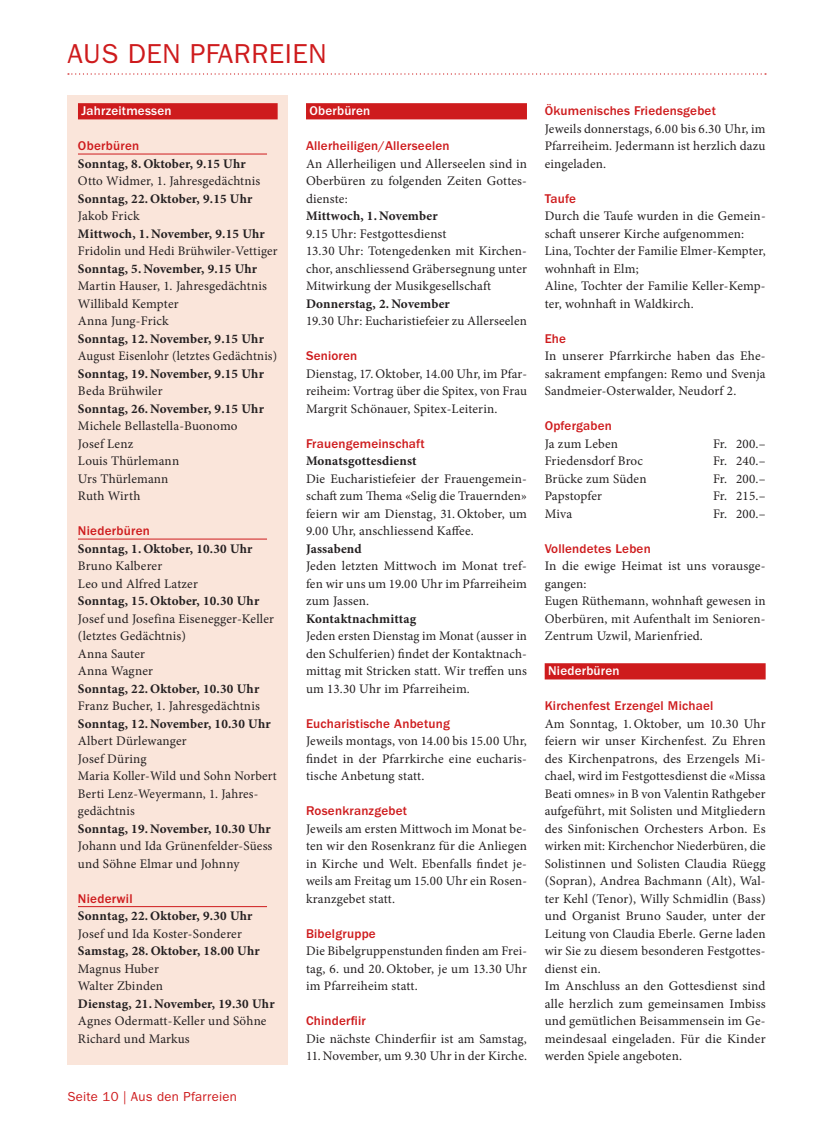
<style>
.page{position:relative;width:833px;height:1134px;background:#fff}
.page>*{position:absolute;margin:0;border:0;box-sizing:border-box;transform-origin:0 0}
.t1{font:27.5px "ITC Franklin Gothic Std";letter-spacing:.02em;color:#ce1b1d}
.t2{font:13.12px/17.5px "Minion Pro";letter-spacing:.015em;color:#231f20}
.t3{font:700 13.12px "Minion Pro";letter-spacing:.015em;color:#231f20}
.t4{font:500 13.12px "ITC Franklin Gothic Std";letter-spacing:.015em;color:#ce1b1d}
.t5{font:500 13.12px "ITC Franklin Gothic Std";letter-spacing:.015em;color:#fff}
.t6{font:13.12px "ITC Franklin Gothic Std";letter-spacing:.02em;color:#ce1b1d}
.t7{font:13px "Minion Pro";letter-spacing:.015em;color:#231f20}
</style>
<div class="page">
<svg style="left:68px;top:73px;width:698px;height:2px"></svg>
<div style="left:67px;top:96px;width:221px;height:969px;background:#fae5da"></div>
<div style="left:78px;top:103px;width:200px;height:16px;background:#ce1b1d"></div>
<hr style="left:78px;top:154px;width:189px;height:1px;background:#ce1b1d">
<hr style="left:78px;top:539px;width:189px;height:1px;background:#ce1b1d">
<hr style="left:78px;top:906px;width:189px;height:1px;background:#ce1b1d">
<div style="left:544px;top:663px;width:221px;height:16px;background:#ce1b1d"></div>
<div style="left:306px;top:103px;width:221px;height:16px;background:#ce1b1d"></div>
<h1 class="t1" style="left:67px;top:37px;width:261px">AUS DEN PFARREIEN</h1>
<p class="t5" style="left:81px;top:103px;width:91px">Jahrzeitmessen</p>
<p class="t4" style="left:78px;top:138px;width:63px">Oberbüren</p>
<p class="t3" style="left:78px;top:154px;width:169px">Sonntag, 8. Oktober, 9.15 Uhr</p>
<p class="t2" style="left:78px;top:172px;width:184px">Otto Widmer, 1. Jahresgedächtnis</p>
<p class="t3" style="left:78px;top:189px;width:176px">Sonntag, 22. Oktober, 9.15 Uhr</p>
<p class="t2" style="left:78px;top:207px;width:63px">Jakob Frick</p>
<p class="t3" style="left:78px;top:224px;width:188px">Mittwoch, 1. November, 9.15 Uhr</p>
<p class="t7" style="left:78px;top:242px;width:201px">Fridolin und Hedi Brühwiler-Vettiger</p>
<p class="t3" style="left:78px;top:259px;width:181px">Sonntag, 5. November, 9.15 Uhr</p>
<p class="t2" style="left:78px;top:277px;width:191px">Martin Hauser, 1. Jahresgedächtnis<br>Willibald Kempter<br>Anna Jung-Frick</p>
<p class="t3" style="left:78px;top:329px;width:187px">Sonntag, 12. November, 9.15 Uhr</p>
<p class="t2" style="left:78px;top:347px;width:201px">August Eisenlohr (letztes Gedächtnis)</p>
<p class="t3" style="left:78px;top:364px;width:187px">Sonntag, 19. November, 9.15 Uhr</p>
<p class="t2" style="left:78px;top:382px;width:86px">Beda Brühwiler</p>
<p class="t3" style="left:78px;top:399px;width:187px">Sonntag, 26. November, 9.15 Uhr</p>
<p class="t2" style="left:78px;top:417px;width:161px">Michele Bellastella-Buonomo<br>Josef Lenz<br>Louis Thürlemann<br>Urs Thürlemann<br>Ruth Wirth</p>
<p class="t4" style="left:78px;top:523px;width:73px">Niederbüren</p>
<p class="t3" style="left:78px;top:539px;width:176px">Sonntag, 1. Oktober, 10.30 Uhr</p>
<p class="t2" style="left:78px;top:557px;width:121px">Bruno Kalberer<br>Leo und Alfred Latzer</p>
<p class="t3" style="left:78px;top:592px;width:183px">Sonntag, 15. Oktober, 10.30 Uhr</p>
<p class="t2" style="left:78px;top:610px;width:198px">Josef und Josefina Eisenegger-Keller (letztes Gedächtnis)<br>Anna Sauter<br>Anna Wagner</p>
<p class="t3" style="left:78px;top:679px;width:183px">Sonntag, 22. Oktober, 10.30 Uhr</p>
<p class="t2" style="left:78px;top:697px;width:183px">Franz Bucher, 1. Jahresgedächtnis</p>
<p class="t3" style="left:78px;top:714px;width:194px">Sonntag, 12. November, 10.30 Uhr</p>
<p class="t2" style="left:78px;top:732px;width:200px">Albert Dürlewanger<br>Josef Düring<br>Maria Koller-Wild und Sohn Norbert<br>Berti Lenz-Weyermann, 1. Jahres&shy;gedächtnis</p>
<p class="t3" style="left:78px;top:819px;width:194px">Sonntag, 19. November, 10.30 Uhr</p>
<p class="t2" style="left:78px;top:837px;width:196px">Johann und Ida Grünenfelder-Süess und Söhne Elmar und Johnny</p>
<p class="t4" style="left:78px;top:891px;width:56px">Niederwil</p>
<p class="t3" style="left:78px;top:907px;width:176px">Sonntag, 22. Oktober, 9.30 Uhr</p>
<p class="t2" style="left:78px;top:925px;width:165px">Josef und Ida Koster-Sonderer</p>
<p class="t3" style="left:78px;top:942px;width:183px">Samstag, 28. Oktober, 18.00 Uhr</p>
<p class="t2" style="left:78px;top:960px;width:87px">Magnus Huber<br>Walter Zbinden</p>
<p class="t3" style="left:78px;top:994px;width:198px">Dienstag, 21. November, 19.30 Uhr</p>
<p class="t2" style="left:78px;top:1012px;width:190px">Agnes Odermatt-Keller und Söhne<br>Richard und Markus</p>
<p class="t6" style="left:67px;top:1089px;width:171px">Seite 10 | Aus den Pfarreien</p>
<p class="t5" style="left:309px;top:103px;width:62px">Oberbüren</p>
<p class="t4" style="left:306px;top:138px;width:145px">Allerheiligen/Allerseelen</p>
<p class="t2" style="left:306px;top:155px;width:222px;text-align:justify">An Allerheiligen und Allerseelen sind in Oberbüren zu folgenden Zeiten Gottes&shy;dienste:</p>
<p class="t3" style="left:306px;top:207px;width:133px">Mittwoch, 1. November</p>
<p class="t2" style="left:306px;top:225px;width:222px">9.15 Uhr: Festgottesdienst<br>13.30 Uhr: Totengedenken mit Kirchen&shy;chor, anschliessend Gräbersegnung unter Mitwirkung der Musikgesellschaft</p>
<p class="t3" style="left:306px;top:294px;width:145px">Donnerstag, 2. November</p>
<p class="t2" style="left:306px;top:312px;width:222px">19.30 Uhr: Eucharistiefeier zu Allerseelen</p>
<p class="t4" style="left:306px;top:348px;width:53px">Senioren</p>
<p class="t2" style="left:306px;top:365px;width:222px;text-align:justify">Dienstag, 17. Oktober, 14.00 Uhr, im Pfar&shy;reiheim: Vortrag über die Spitex, von Frau Margrit Schönauer, Spitex-Leiterin.</p>
<p class="t4" style="left:306px;top:436px;width:120px">Frauengemeinschaft</p>
<p class="t3" style="left:306px;top:452px;width:112px">Monatsgottesdienst</p>
<p class="t2" style="left:306px;top:470px;width:222px;text-align:justify">Die Eucharistiefeier der Frauengemein&shy;schaft zum Thema «Selig die Trauernden» feiern wir am Dienstag, 31. Oktober, um 9.00 Uhr, anschliessend Kaffee.</p>
<p class="t3" style="left:306px;top:539px;width:57px">Jassabend</p>
<p class="t2" style="left:306px;top:557px;width:222px;text-align:justify">Jeden letzten Mittwoch im Monat tref&shy;fen wir uns um 19.00 Uhr im Pfarreiheim zum Jassen.</p>
<p class="t3" style="left:306px;top:609px;width:112px">Kontaktnachmittag</p>
<p class="t2" style="left:306px;top:627px;width:222px;text-align:justify">Jeden ersten Dienstag im Monat (ausser in den Schulferien) findet der Kontaktnach&shy;mittag mit Stricken statt. Wir treffen uns um 13.30 Uhr im Pfarreiheim.</p>
<p class="t4" style="left:306px;top:716px;width:145px">Eucharistische Anbetung</p>
<p class="t2" style="left:306px;top:732px;width:222px;text-align:justify">Jeweils montags, von 14.00 bis 15.00 Uhr, findet in der Pfarrkirche eine eucharis&shy;tische Anbetung statt.</p>
<p class="t4" style="left:306px;top:803px;width:102px">Rosenkranzgebet</p>
<p class="t2" style="left:306px;top:820px;width:222px;text-align:justify">Jeweils am ersten Mittwoch im Monat be&shy;ten wir den Rosenkranz für die Anliegen in Kirche und Welt. Ebenfalls findet je&shy;weils am Freitag um 15.00 Uhr ein Rosen&shy;kranzgebet statt.</p>
<p class="t4" style="left:306px;top:926px;width:71px">Bibelgruppe</p>
<p class="t2" style="left:306px;top:942px;width:222px;text-align:justify">Die Bibelgruppenstunden finden am Frei&shy;tag, 6. und 20. Oktober, je um 13.30 Uhr im Pfarreiheim statt.</p>
<p class="t4" style="left:306px;top:1013px;width:61px">Chinderfiir</p>
<p class="t2" style="left:306px;top:1030px;width:222px">Die nächste Chinderfiir ist am Samstag,</p>
<p class="t2" style="left:306px;top:1047px;width:222px">11. November, um 9.30 Uhr in der Kirche.</p>
<p class="t4" style="left:544px;top:103px;width:173px">Ökumenisches Friedensgebet</p>
<p class="t2" style="left:544px;top:120px;width:222px;text-align:justify">Jeweils donnerstags, 6.00 bis 6.30 Uhr, im Pfarreiheim. Jedermann ist herzlich dazu eingeladen.</p>
<p class="t4" style="left:544px;top:191px;width:33px">Taufe</p>
<p class="t2" style="left:544px;top:207px;width:222px">Durch die Taufe wurden in die Gemein&shy;schaft unserer Kirche aufgenommen:<br>Lina, Tochter der Familie Elmer-Kempter, wohnhaft in Elm;<br>Aline, Tochter der Familie Keller-Kemp&shy;ter, wohnhaft in Waldkirch.</p>
<p class="t4" style="left:544px;top:331px;width:23px">Ehe</p>
<p class="t2" style="left:544px;top:347px;width:222px;text-align:justify">In unserer Pfarrkirche haben das Ehe&shy;sakrament empfangen: Remo und Svenja Sandmeier-Osterwalder, Neudorf 2.</p>
<p class="t4" style="left:544px;top:418px;width:69px">Opfergaben</p>
<p class="t2" style="left:544px;top:435px;width:75px">Ja zum Leben</p>
<p class="t2" style="left:713px;top:435px;width:54px">Fr. 200.–</p>
<p class="t2" style="left:544px;top:452px;width:100px">Friedensdorf Broc</p>
<p class="t2" style="left:713px;top:452px;width:54px">Fr. 240.–</p>
<p class="t2" style="left:544px;top:470px;width:103px">Brücke zum Süden</p>
<p class="t2" style="left:713px;top:470px;width:54px">Fr. 200.–</p>
<p class="t2" style="left:544px;top:487px;width:59px">Papstopfer</p>
<p class="t2" style="left:713px;top:487px;width:54px">Fr. 215.–</p>
<p class="t2" style="left:544px;top:505px;width:29px">Miva</p>
<p class="t2" style="left:713px;top:505px;width:54px">Fr. 200.–</p>
<p class="t4" style="left:544px;top:541px;width:108px">Vollendetes Leben</p>
<p class="t2" style="left:544px;top:557px;width:222px">In die ewige Heimat ist uns vorausge&shy;gangen:<br>Eugen Rüthemann, wohnhaft gewesen in<br>Oberbüren, mit Aufenthalt im Senioren-<br>Zentrum Uzwil, Marienfried.</p>
<p class="t5" style="left:548px;top:663px;width:73px">Niederbüren</p>
<p class="t4" style="left:544px;top:698px;width:170px">Kirchenfest Erzengel Michael</p>
<p class="t2" style="left:544px;top:715px;width:222px">Am Sonntag, 1. Oktober, um 10.30 Uhr feiern wir unser Kirchenfest. Zu Ehren des Kirchenpatrons, des Erzengels Mi&shy;chael, wird im Festgottesdienst die «Missa Beati omnes» in B von Valentin Rathgeber aufgeführt, mit Solisten und Mitgliedern des Sinfonischen Orchesters Arbon. Es wirken mit: Kirchenchor Niederbüren, die Solistinnen und Solisten Claudia Rüegg (Sopran), Andrea Bachmann (Alt), Wal&shy;ter Kehl (Tenor), Willy Schmidlin (Bass) und Organist Bruno Sauder, unter der Leitung von Claudia Eberle. Gerne laden wir Sie zu diesem besonderen Festgottes&shy;dienst ein.<br>Im Anschluss an den Gottesdienst sind alle herzlich zum gemeinsamen Imbiss und gemütlichen Beisammensein im Ge&shy;meindesaal eingeladen. Für die Kinder werden Spiele angeboten.</p>
</div>
